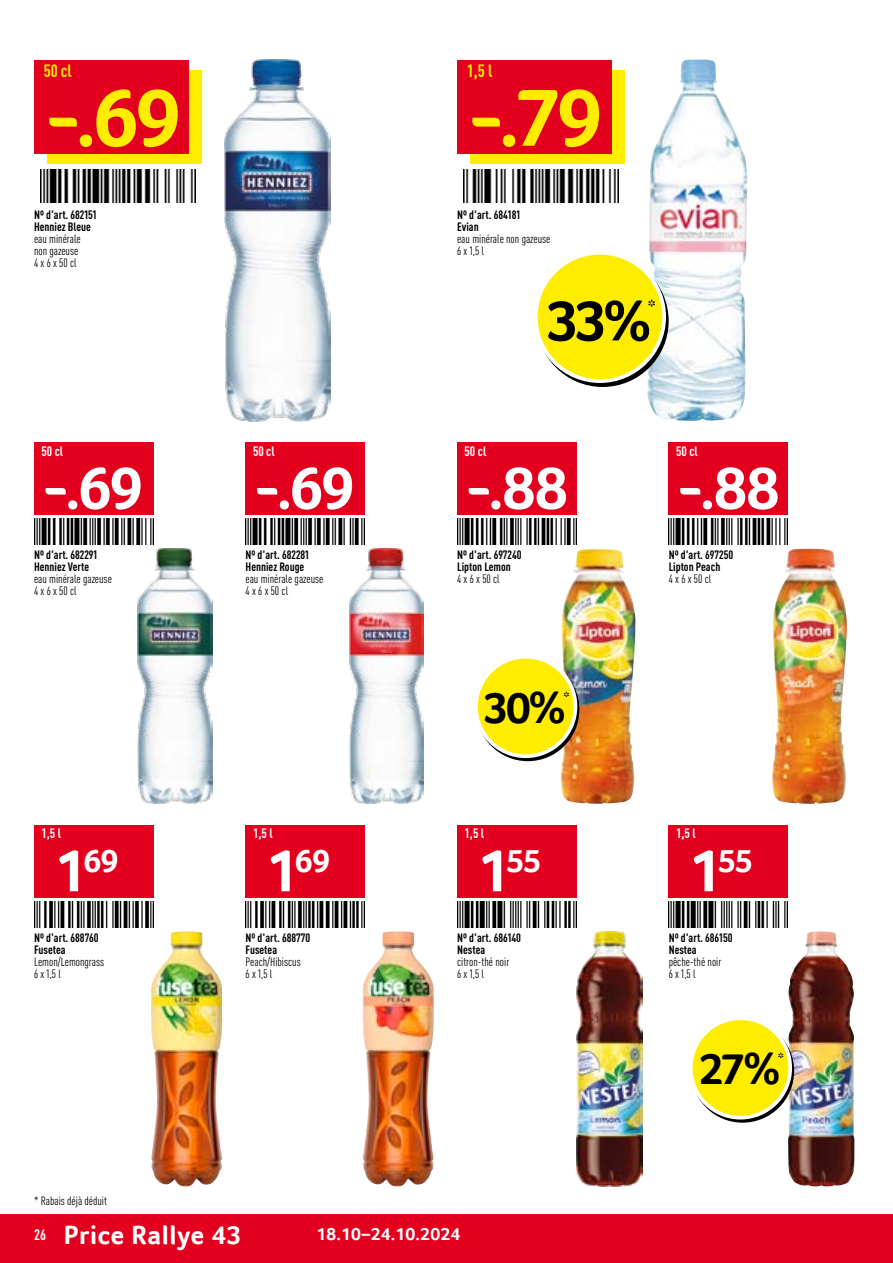
<style>
.page{position:relative;width:893px;height:1263px;background:#fff}
.page>*{position:absolute;margin:0;border:0;box-sizing:border-box;transform-origin:0 0}
.Preis_HOT{font:700 84px "Transgourmet";color:#ffed00}
.Preis_weiss{font:700 61.5px "Transgourmet";letter-spacing:-.03em;color:#fff}
.Rabattbutton{font:700 58.5px "Transgourmet";color:#000}
.Rabattbutton-2{font:700 45px "Transgourmet";color:#000}
.Preis_weiss-2{font:700 33.3px "Transgourmet";letter-spacing:-.04em;color:#fff}
.t1{font:700 26.7px "Transgourmet";letter-spacing:.02em;color:#fff}
.Rabattbutton-3{font:700 19.5px "Transgourmet";color:#000}
.t2{font:700 18px "Transgourmet";letter-spacing:.01em;color:#fff}
.Unit_HOT{font:700 condensed 17.55px "DINOT";color:#ffed00}
.Rabattbutton-4{font:700 15px "Transgourmet";color:#000}
.Unit_weiss{font:700 condensed 13.5px "DINOT";color:#fff}
.t3{font:700 condensed 12px "DINOT";color:#000}
.t4{font:condensed 12px "DINOT";color:#000}
.s1{font-size:61.5px}
.s2{font-family:"DINOT";font-stretch:condensed;font-size:15px}
</style>
<div class="page">
<div style="left:0;top:1214px;width:893px;height:49px;background:#e3001f"></div>
<img style="left:224px;top:60px;width:106px;height:361px">
<img style="left:647px;top:60px;width:100px;height:361px">
<img style="left:138px;top:549px;width:74px;height:255px">
<img style="left:349px;top:549px;width:75px;height:255px">
<img style="left:560px;top:549px;width:76px;height:255px">
<img style="left:772px;top:549px;width:75px;height:255px">
<img style="left:151px;top:931px;width:67px;height:255px">
<img style="left:362px;top:931px;width:72px;height:255px">
<img style="left:576px;top:931px;width:67px;height:255px">
<img style="left:788px;top:931px;width:67px;height:256px">
<div style="left:47px;top:70px;width:155px;height:94px;background:#ffed00"></div>
<div style="left:34px;top:60px;width:155px;height:93px;background:#e3001f"></div>
<img style="left:40px;top:170px;width:155px;height:33px">
<div style="left:470px;top:70px;width:155px;height:94px;background:#ffed00"></div>
<div style="left:457px;top:60px;width:155px;height:93px;background:#e3001f"></div>
<svg style="left:538px;top:257px;width:129px;height:128px"></svg>
<div style="left:536px;top:253px;width:128px;height:128px;background:#ffed00;border-radius:50%"></div>
<div style="left:534px;top:251px;width:132px;height:132px;border:4px solid #fff;border-radius:50%"></div>
<img style="left:463px;top:170px;width:155px;height:33px">
<div style="left:34px;top:442px;width:119px;height:72px;background:#e3001f"></div>
<img style="left:34px;top:519px;width:119px;height:25px">
<div style="left:246px;top:442px;width:119px;height:72px;background:#e3001f"></div>
<img style="left:246px;top:519px;width:119px;height:25px">
<div style="left:457px;top:442px;width:119px;height:72px;background:#e3001f"></div>
<svg style="left:478px;top:660px;width:100px;height:99px"></svg>
<div style="left:476px;top:657px;width:99px;height:99px;background:#ffed00;border-radius:50%"></div>
<div style="left:474px;top:655px;width:103px;height:103px;border:4px solid #fff;border-radius:50%"></div>
<img style="left:457px;top:519px;width:119px;height:25px">
<div style="left:669px;top:442px;width:119px;height:72px;background:#e3001f"></div>
<img style="left:669px;top:519px;width:119px;height:25px">
<div style="left:34px;top:825px;width:119px;height:72px;background:#e3001f"></div>
<img style="left:34px;top:901px;width:119px;height:26px">
<div style="left:246px;top:825px;width:119px;height:72px;background:#e3001f"></div>
<img style="left:246px;top:901px;width:119px;height:26px">
<div style="left:457px;top:825px;width:119px;height:72px;background:#e3001f"></div>
<img style="left:457px;top:901px;width:119px;height:26px">
<div style="left:669px;top:825px;width:119px;height:72px;background:#e3001f"></div>
<div style="left:691px;top:1019px;width:103px;height:104px;border:4px solid #000;border-radius:50%"></div>
<div style="left:691px;top:1018px;width:99px;height:100px;background:#ffed00;border-radius:50%"></div>
<div style="left:689px;top:1016px;width:103px;height:103px;border:4px solid #fff;border-radius:50%"></div>
<img style="left:669px;top:901px;width:119px;height:26px">
<p class="Unit_HOT" style="left:44px;top:60px;width:30px">50 cl</p>
<p class="Preis_HOT" style="left:44px;top:68px;width:139px">-.69</p>
<p class="t3" style="left:34px;top:207px;width:64px">Nº d'art. 682151</p>
<p class="t3" style="left:34px;top:219px;width:58px">Henniez Bleue</p>
<p class="t4" style="left:34px;top:231px;width:48px">eau minérale</p>
<p class="t4" style="left:34px;top:243px;width:46px">non gazeuse</p>
<p class="t4" style="left:34px;top:255px;width:44px">4 x 6 x 50 cl</p>
<p class="Unit_weiss" style="left:41px;top:443px;width:23px">50 cl</p>
<p class="Preis_weiss" style="left:42px;top:451px;width:103px">-.69</p>
<p class="t3" style="left:34px;top:547px;width:65px">Nº d'art. 682291</p>
<p class="t3" style="left:34px;top:559px;width:57px">Henniez Verte</p>
<p class="t4" style="left:34px;top:572px;width:79px">eau minérale gazeuse</p>
<p class="t4" style="left:34px;top:584px;width:44px">4 x 6 x 50 cl</p>
<p class="Unit_weiss" style="left:253px;top:443px;width:23px">50 cl</p>
<p class="Preis_weiss" style="left:253px;top:451px;width:103px">-.69</p>
<p class="t3" style="left:246px;top:547px;width:65px">Nº d'art. 682281</p>
<p class="t3" style="left:246px;top:559px;width:60px">Henniez Rouge</p>
<p class="t4" style="left:246px;top:572px;width:79px">eau minérale gazeuse</p>
<p class="t4" style="left:246px;top:584px;width:44px">4 x 6 x 50 cl</p>
<p class="Unit_weiss" style="left:41px;top:825px;width:21px">1,5 l</p>
<p class="Preis_weiss-2" style="left:54px;top:841px;width:66px"><span class="s1">1</span>69</p>
<p class="t3" style="left:34px;top:930px;width:66px">Nº d'art. 688760</p>
<p class="t3" style="left:34px;top:942px;width:33px">Fusetea</p>
<p class="t4" style="left:34px;top:954px;width:72px">Lemon/Lemongrass</p>
<p class="t4" style="left:34px;top:966px;width:28px">6 x 1,5 l</p>
<p class="Unit_weiss" style="left:253px;top:825px;width:21px">1,5 l</p>
<p class="Preis_weiss-2" style="left:265px;top:841px;width:66px"><span class="s1">1</span>69</p>
<p class="t3" style="left:246px;top:930px;width:66px">Nº d'art. 688770</p>
<p class="t3" style="left:246px;top:942px;width:33px">Fusetea</p>
<p class="t4" style="left:246px;top:954px;width:57px">Peach/Hibiscus</p>
<p class="t4" style="left:246px;top:966px;width:28px">6 x 1,5 l</p>
<p class="Unit_HOT" style="left:467px;top:60px;width:27px">1,5 l</p>
<p class="Preis_HOT" style="left:467px;top:68px;width:137px">-.79</p>
<p class="t3" style="left:457px;top:207px;width:65px">Nº d'art. 684181</p>
<p class="t3" style="left:457px;top:219px;width:23px">Evian</p>
<p class="t4" style="left:457px;top:231px;width:95px">eau minérale non gazeuse</p>
<p class="t4" style="left:457px;top:243px;width:28px">6 x 1,5 l</p>
<p class="Rabattbutton" style="left:547px;top:286px;width:106px">33%</p>
<p class="Rabattbutton-3" style="left:648px;top:295px;width:10px">*</p>
<p class="Unit_weiss" style="left:465px;top:443px;width:23px">50 cl</p>
<p class="Unit_weiss" style="left:676px;top:443px;width:23px">50 cl</p>
<p class="Preis_weiss" style="left:465px;top:451px;width:105px">-.88</p>
<p class="Preis_weiss" style="left:676px;top:451px;width:105px">-.88</p>
<p class="t3" style="left:457px;top:547px;width:66px">Nº d'art. 697240</p>
<p class="t3" style="left:457px;top:559px;width:55px">Lipton Lemon</p>
<p class="t4" style="left:457px;top:572px;width:44px">4 x 6 x 50 cl</p>
<p class="t3" style="left:669px;top:547px;width:66px">Nº d'art. 697250</p>
<p class="t3" style="left:669px;top:559px;width:53px">Lipton Peach</p>
<p class="t4" style="left:669px;top:572px;width:44px">4 x 6 x 50 cl</p>
<p class="Rabattbutton-2" style="left:484px;top:681px;width:84px">30%</p>
<p class="Rabattbutton-4" style="left:563px;top:688px;width:8px">*</p>
<p class="Unit_weiss" style="left:465px;top:825px;width:21px">1,5 l</p>
<p class="Unit_weiss" style="left:676px;top:825px;width:21px">1,5 l</p>
<p class="Preis_weiss-2" style="left:477px;top:841px;width:66px"><span class="s1">1</span>55</p>
<p class="Preis_weiss-2" style="left:688px;top:841px;width:66px"><span class="s1">1</span>55</p>
<p class="t3" style="left:457px;top:930px;width:66px">Nº d'art. 686140</p>
<p class="t3" style="left:457px;top:942px;width:30px">Nestea</p>
<p class="t4" style="left:457px;top:954px;width:54px">citron-thé noir</p>
<p class="t4" style="left:457px;top:966px;width:28px">6 x 1,5 l</p>
<p class="t3" style="left:669px;top:930px;width:65px">Nº d'art. 686150</p>
<p class="t3" style="left:669px;top:942px;width:30px">Nestea</p>
<p class="t4" style="left:669px;top:954px;width:54px">pêche-thé noir</p>
<p class="t4" style="left:669px;top:966px;width:28px">6 x 1,5 l</p>
<p class="Rabattbutton-2" style="left:699px;top:1043px;width:83px">27%</p>
<p class="Rabattbutton-4" style="left:778px;top:1049px;width:8px">*</p>
<p class="t4" style="left:34px;top:1194px;width:75px">* Rabais déjà déduit</p>
<p class="t1" style="left:34px;top:1220px;width:209px"><span class="s2">26</span> Price Rallye 43</p>
<p class="t2" style="left:316px;top:1224px;width:145px">18.10–24.10.2024</p>
</div>
